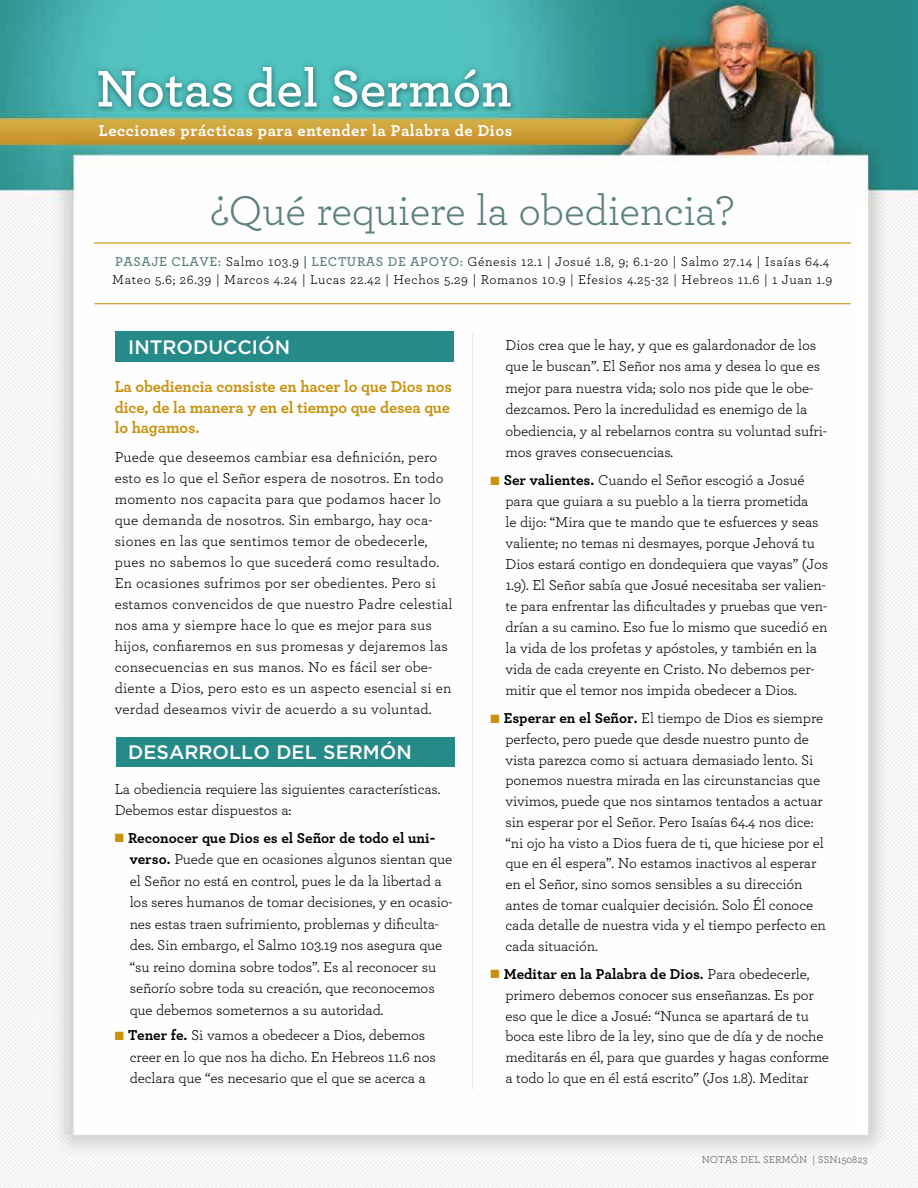
<style>
.page{position:relative;width:918px;height:1188px;background:#fff}
.page>*{position:absolute;margin:0;border:0;box-sizing:border-box;transform-origin:0 0}
.t1{font:600 54px "Archer";color:#fff}
.t2{font:43.5px "Archer";letter-spacing:-.01em;color:#5d8280}
.t3{font:500 19.5px "Gotham";color:#fff}
.t4{font:700 16.5px/20.4px "Archer";letter-spacing:-.01em;color:#c9920e;text-align:justify}
.t5{font:700 16.5px "Archer";letter-spacing:.03em;color:#fff}
.t6{font:15px/21.5px "Archer";letter-spacing:-.01em;color:#000}
.t7{font:15px/21px "Archer";letter-spacing:.01em;color:#000}
.t8{font:13.5px/18px "Archer";letter-spacing:.04em;color:#000}
.t9{font:10.5px "Archer";color:#58595b}
.s1{font-weight:600;color:#5d8280}
.s2{color:#c9920e}
.s3{font-weight:700}
.s4{font-style:italic}
</style>
<div class="page">
<img style="left:0;top:0;width:918px;height:1188px">
<div style="left:116px;top:737px;width:338px;height:30px;background:#268a88"></div>
<hr style="left:472px;top:333px;width:1px;height:756px;background:#e6e7e8">
<hr style="left:94px;top:242px;width:757px;height:2px;background:#c9920e">
<hr style="left:94px;top:303px;width:756px;height:1px;background:#c9920e">
<div style="left:116px;top:332px;width:338px;height:29px;background:#258a88"></div>
<div style="left:91px;top:60px;width:427px;height:55px;background:#000;opacity:.35"></div>
<h1 class="t1" style="left:96px;top:55px;width:417px">Notas del Sermón</h1>
<p class="t5" style="left:99px;top:120px;width:415px">Lecciones prácticas para entender la Palabra de Dios</p>
<h2 class="t2" style="left:210px;top:183px;width:526px">¿Qué requiere la obediencia?</h2>
<p class="t8" style="left:112px;top:252px;width:722px"><span class="s1">PASAJE CLAVE:</span> Salmo 103.9 | <span class="s1">LECTURAS DE APOYO:</span> Génesis 12.1 | Josué 1.8, 9; 6.1-20 | Salmo 27.14 | Isaías 64.4<br>Mateo 5.6; 26.39 | Marcos 4.24 | Lucas 22.42 | Hechos 5.29 | Romanos 10.9 | Efesios 4.25-32 | Hebreos 11.6 | 1 Juan 1.9</p>
<h3 class="t3" style="left:128px;top:336px;width:163px">INTRODUCCIÓN</h3>
<p class="t4" style="left:115px;top:376px;width:339px">La obediencia consiste en hacer lo que Dios nos dice, de la manera y en el tiempo que desea que lo hagamos.</p>
<p class="t7" style="left:115px;top:446px;width:339px">Puede que deseemos cambiar esa definición, pero esto es lo que el Señor espera de nosotros. En todo momento nos capacita para que podamos hacer lo que demanda de nosotros. Sin embargo, hay oca&shy;siones en las que sentimos temor de obedecerle, pues no sabemos lo que sucederá como resultado.<br>En ocasiones sufrimos por ser obedientes. Pero si estamos convencidos de que nuestro Padre celestial nos ama y siempre hace lo que es mejor para sus hijos, confiaremos en sus promesas y dejaremos las consecuencias en sus manos. No es fácil ser obe&shy;diente a Dios, pero esto es un aspecto esencial si en verdad deseamos vivir de acuerdo a su voluntad.</p>
<h3 class="t3" style="left:128px;top:741px;width:285px">DESARROLLO DEL SERMÓN</h3>
<p class="t6" style="left:115px;top:777px;width:327px">La obediencia requiere las siguientes características.<br>Debemos estar dispuestos a:</p>
<p class="t6" style="left:130px;top:827px;width:324px;text-indent:-15px"><span class="s2">■</span> <span class="s3">Reconocer que Dios es el Señor de todo el uni&shy;verso.</span> Puede que en ocasiones algunos sientan que el Señor no está en control, pues le da la libertad a los seres humanos de tomar decisiones, y en ocasio&shy;nes estas traen sufrimiento, problemas y dificulta&shy;des. Sin embargo, el Salmo 103.19 nos asegura que “su reino domina sobre todos”<span class="s4">.</span> Es al reconocer su señorío sobre toda su creación, que reconocemos que debemos someternos a su autoridad.</p>
<p class="t6" style="left:130px;top:1024px;width:308px;text-indent:-15px"><span class="s2">■</span> <span class="s3">Tener fe.</span> Si vamos a obedecer a Dios, debemos creer en lo que nos ha dicho. En Hebreos 11.6 nos declara que “es necesario que el que se acerca a</p>
<p class="t6" style="left:505px;top:334px;width:323px">Dios crea que le hay, y que es galardonador de los que le buscan”. El Señor nos ama y desea lo que es mejor para nuestra vida; solo nos pide que le obe&shy;dezcamos. Pero la incredulidad es enemigo de la obediencia, y al rebelarnos contra su voluntad sufri&shy;mos graves consecuencias.</p>
<p class="t6" style="left:505px;top:469px;width:324px;line-height:21px;text-indent:-15px"><span class="s2">■</span> <span class="s3">Ser valientes.</span> Cuando el Señor escogió a Josué para que guiara a su pueblo a la tierra prometida<br>le dijo: “Mira que te mando que te esfuerces y seas valiente; no temas ni desmayes, porque Jehová tu Dios estará contigo en dondequiera que vayas” (Jos 1.9). El Señor sabía que Josué necesitaba ser valien&shy;te para enfrentar las dificultades y pruebas que ven&shy;drían a su camino. Eso fue lo mismo que sucedió en la vida de los profetas y apóstoles, y también en la vida de cada creyente en Cristo. No debemos per&shy;mitir que el temor nos impida obedecer a Dios.</p>
<p class="t6" style="left:505px;top:708px;width:322px;line-height:20.7px;text-indent:-15px"><span class="s2">■</span> <span class="s3">Esperar en el Señor.</span> El tiempo de Dios es siempre perfecto, pero puede que desde nuestro punto de vista parezca como si actuara demasiado lento. Si ponemos nuestra mirada en las circunstancias que vivimos, puede que nos sintamos tentados a actuar sin esperar por el Señor. Pero Isaías 64.4 nos dice: “ni ojo ha visto a Dios fuera de ti, que hiciese por el que en él espera”. No estamos inactivos al esperar en el Señor, sino somos sensibles a su dirección antes de tomar cualquier decisión. Solo Él conoce cada detalle de nuestra vida y el tiempo perfecto en cada situación.</p>
<p class="t6" style="left:505px;top:963px;width:325px;line-height:20.7px;text-indent:-15px"><span class="s2">■</span> <span class="s3">Meditar en la Palabra de Dios.</span> Para obedecerle, primero debemos conocer sus enseñanzas. Es por eso que le dice a Josué: “Nunca se apartará de tu boca este libro de la ley, sino que de día y de noche meditarás en él, para que guardes y hagas conforme a todo lo que en él está escrito” (Jos 1.8). Meditar</p>
<p class="t9" style="left:702px;top:1153px;width:167px">NOTAS DEL SERMÓN | SSN150823</p>
</div>
